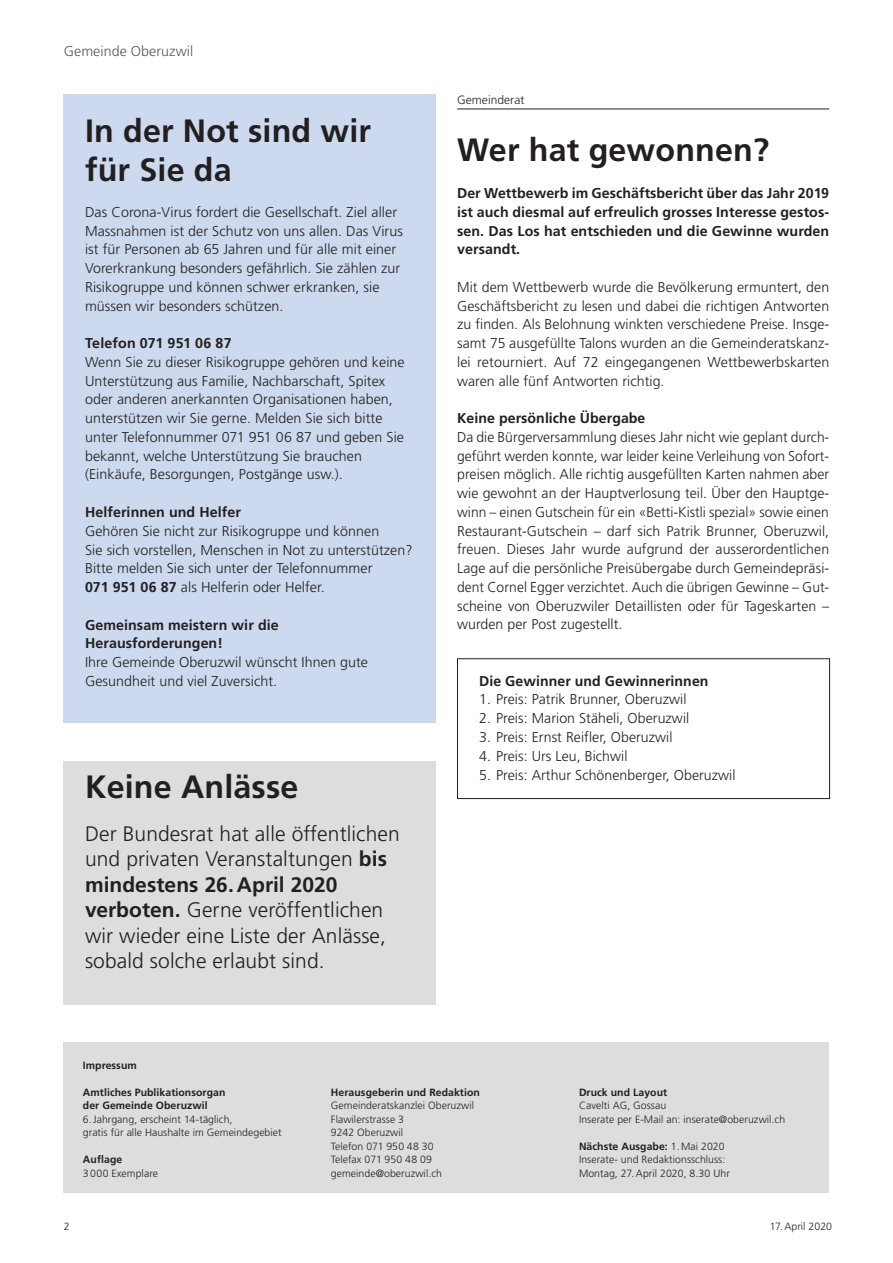
<style>
.page{position:relative;width:893px;height:1263px;background:#fff}
.page>*{position:absolute;margin:0;border:0;box-sizing:border-box;transform-origin:0 0}
.t1{font:700 32.25px/39px "Frutiger LT Std";letter-spacing:.005em;color:#231f20}
.t2{font:300 21px/25.5px "Frutiger LT Std";letter-spacing:.005em;color:#231f20}
.t3{font:300 14.25px/18.8px "Frutiger LT Std";letter-spacing:.005em;color:#231f20}
.t4{font:700 14.25px/18.8px "Frutiger LT Std";letter-spacing:.005em;color:#231f20}
.t5{font:300 14.25px "Frutiger LT Std";letter-spacing:.005em;color:#57585a}
.t6{font:300 12px "Frutiger LT Std";letter-spacing:.005em;color:#231f20}
.t7{font:300 10.5px/13.5px "Frutiger LT Std";letter-spacing:.005em;color:#231f20}
.t8{font:700 10.5px/13.5px "Frutiger LT Std";letter-spacing:.005em;color:#231f20}
.s1{font-weight:700}
</style>
<div class="page">
<div style="left:64px;top:1042px;width:765px;height:151px;background:#dcdddf"></div>
<div style="left:64px;top:94px;width:372px;height:629px;background:#ccd9ee"></div>
<div style="left:64px;top:761px;width:372px;height:243px;background:#dcdddf"></div>
<hr style="left:457px;top:109px;width:372px;height:1px;background:#231f20">
<div style="left:457px;top:658px;width:373px;height:141px;border:1px solid #231f20"></div>
<p class="t5" style="left:64px;top:43px;width:131px">Gemeinde Oberuzwil</p>
<h1 class="t1" style="left:85px;top:111px;width:288px">In der Not sind wir für Sie da</h1>
<p class="t3" style="left:85px;top:203px;width:319px">Das Corona-Virus fordert die Gesellschaft. Ziel aller Massnahmen ist der Schutz von uns allen. Das Virus ist für Personen ab 65 Jahren und für alle mit einer Vorerkrankung besonders gefährlich. Sie zählen zur Risikogruppe und können schwer erkranken, sie müssen wir besonders schützen.</p>
<p class="t4" style="left:85px;top:334px;width:148px">Telefon 071 951 06 87</p>
<p class="t3" style="left:85px;top:353px;width:321px">Wenn Sie zu dieser Risikogruppe gehören und keine Unterstützung aus Familie, Nachbarschaft, Spitex oder anderen anerkannten Organisationen haben, unterstützen wir Sie gerne. Melden Sie sich bitte unter Telefonnummer 071 951 06 87 und geben Sie bekannt, welche Unterstützung Sie brauchen (Einkäufe, Besorgungen, Postgänge usw.).</p>
<p class="t4" style="left:85px;top:503px;width:157px">Helferinnen und Helfer</p>
<p class="t3" style="left:85px;top:522px;width:329px">Gehören Sie nicht zur Risikogruppe und können<br>Sie sich vorstellen, Menschen in Not zu unterstützen?<br>Bitte melden Sie sich unter der Telefonnummer<br><span class="s1">071 951 06 87</span> als Helferin oder Helfer.</p>
<p class="t4" style="left:85px;top:615px;width:195px">Gemeinsam meistern wir die<br>Herausforderungen!</p>
<p class="t3" style="left:85px;top:653px;width:284px">Ihre Gemeinde Oberuzwil wünscht Ihnen gute<br>Gesundheit und viel Zuversicht.</p>
<h1 class="t1" style="left:85px;top:768px;width:215px">Keine Anlässe</h1>
<h2 class="t2" style="left:85px;top:821px;width:316px">Der Bundesrat hat alle öffentlichen und privaten Veranstaltungen <span class="s1">bis mindestens 26.April 2020 verboten.</span> Gerne veröffentlichen wir wieder eine Liste der Anlässe, sobald solche erlaubt sind.</h2>
<p class="t6" style="left:457px;top:93px;width:69px">Gemeinderat</p>
<h1 class="t1" style="left:457px;top:130px;width:314px">Wer hat gewonnen?</h1>
<p class="t4" style="left:457px;top:184px;width:374px;text-align:justify">Der Wettbewerb im Geschäftsbericht über das Jahr 2019 ist auch diesmal auf erfreulich grosses Interesse gestos&shy;sen. Das Los hat entschieden und die Gewinne wurden versandt.</p>
<p class="t3" style="left:457px;top:278px;width:374px;text-align:justify">Mit dem Wettbewerb wurde die Bevölkerung ermuntert, den Geschäftsbericht zu lesen und dabei die richtigen Antworten zu finden. Als Belohnung winkten verschiedene Preise. Insge&shy;samt 75 ausgefüllte Talons wurden an die Gemeinderatskanz&shy;lei retourniert. Auf 72 eingegangenen Wettbewerbskarten waren alle fünf Antworten richtig.</p>
<p class="t4" style="left:457px;top:409px;width:190px">Keine persönliche Übergabe</p>
<p class="t3" style="left:457px;top:428px;width:374px;text-align:justify">Da die Bürgerversammlung dieses Jahr nicht wie geplant durch&shy;geführt werden konnte, war leider keine Verleihung von Sofort&shy;preisen möglich. Alle richtig ausgefüllten Karten nahmen aber wie gewohnt an der Hauptverlosung teil. Über den Hauptge&shy;winn – einen Gutschein für ein «Betti-Kistli spezial» sowie einen Restaurant-Gutschein – darf sich Patrik Brunner, Oberuzwil, freuen. Dieses Jahr wurde aufgrund der ausserordentlichen Lage auf die persönliche Preisübergabe durch Gemeindepräsi&shy;dent Cornel Egger verzichtet. Auch die übrigen Gewinne – Gut&shy;scheine von Oberuzwiler Detaillisten oder für Tageskarten – wurden per Post zugestellt.</p>
<p class="t4" style="left:479px;top:671px;width:231px">Die Gewinner und Gewinnerinnen</p>
<p class="t3" style="left:479px;top:690px;width:209px">1. Preis: Patrik Brunner, Oberuzwil</p>
<p class="t3" style="left:479px;top:709px;width:212px">2. Preis: Marion Stäheli, Oberuzwil</p>
<p class="t3" style="left:479px;top:728px;width:195px">3. Preis: Ernst Reifler, Oberuzwil</p>
<p class="t3" style="left:479px;top:747px;width:150px">4. Preis: Urs Leu, Bichwil</p>
<p class="t3" style="left:479px;top:765px;width:258px">5. Preis: Arthur Schönenberger, Oberuzwil</p>
<p class="t8" style="left:83px;top:1058px;width:55px">Impressum</p>
<p class="t8" style="left:83px;top:1085px;width:144px">Amtliches Publikationsorgan der Gemeinde Oberuzwil</p>
<p class="t7" style="left:83px;top:1113px;width:200px">6.Jahrgang, erscheint 14-täglich,<br>gratis für alle Haushalte im Gemeindegebiet</p>
<p class="t8" style="left:83px;top:1153px;width:41px">Auflage</p>
<p class="t7" style="left:83px;top:1167px;width:77px">3000 Exemplare</p>
<p class="t8" style="left:331px;top:1085px;width:150px">Herausgeberin und Redaktion</p>
<p class="t7" style="left:331px;top:1099px;width:145px">Gemeinderatskanzlei Oberuzwil<br>Flawilerstrasse 3<br>9242 Oberuzwil<br>Telefon 071 950 48 30<br>Telefax 071 950 48 09 gemeinde@oberuzwil.ch</p>
<p class="t8" style="left:579px;top:1085px;width:90px">Druck und Layout</p>
<p class="t7" style="left:579px;top:1099px;width:208px">Cavelti AG, Gossau<br>Inserate per E-Mail an: inserate@oberuzwil.ch</p>
<p class="t7" style="left:579px;top:1140px;width:152px"><span class="s1">Nächste Ausgabe:</span> 1.Mai 2020<br>Inserate- und Redaktionsschluss:<br>Montag, 27.April 2020, 8.30 Uhr</p>
<p class="t7" style="left:64px;top:1219px;width:7px">2</p>
<p class="t7" style="left:770px;top:1219px;width:64px">17.April 2020</p>
</div>
